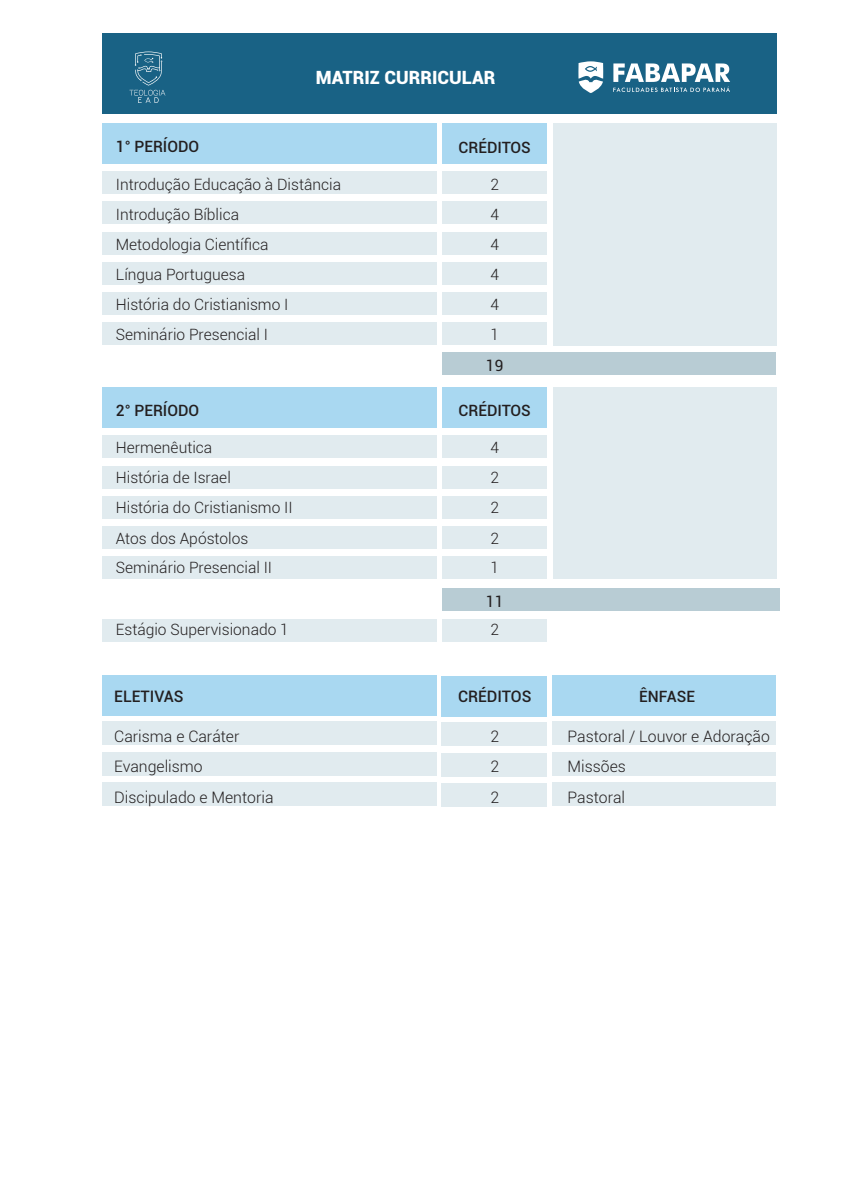
<style>
.page{position:relative;width:842px;height:1191px;background:#fff}
.page>*{position:absolute;margin:0;border:0;box-sizing:border-box;transform-origin:0 0}
.t1{font:900 18.2px "Roboto";color:#fff}
.t2{font:300 15.8px/30.6px "Roboto";color:#231f20}
.t3{font:500 15.8px "Roboto";color:#231f20}
.t4{font:300 15.6px/30.1px "Roboto";color:#231f20}
.t5{font:500 15.6px "Roboto";color:#231f20}
.t6{font:15.6px "Roboto";color:#231f20}
</style>
<div class="page">
<div style="left:103px;top:123px;width:334px;height:40px;background:#a9d8f1"></div>
<div style="left:102px;top:34px;width:675px;height:80px;background:#196285"></div>
<div style="left:442px;top:123px;width:104px;height:40px;background:#a9d8f1"></div>
<div style="left:103px;top:171px;width:334px;height:23px;background:#e1ebef"></div>
<div style="left:103px;top:201px;width:334px;height:23px;background:#e1ebef"></div>
<div style="left:103px;top:232px;width:334px;height:23px;background:#e1ebef"></div>
<div style="left:103px;top:262px;width:334px;height:23px;background:#e1ebef"></div>
<div style="left:103px;top:292px;width:334px;height:23px;background:#e1ebef"></div>
<div style="left:103px;top:322px;width:334px;height:23px;background:#e1ebef"></div>
<div style="left:442px;top:171px;width:104px;height:23px;background:#e1ebef"></div>
<div style="left:442px;top:201px;width:104px;height:23px;background:#e1ebef"></div>
<div style="left:442px;top:232px;width:104px;height:23px;background:#e1ebef"></div>
<div style="left:442px;top:262px;width:104px;height:23px;background:#e1ebef"></div>
<div style="left:442px;top:292px;width:104px;height:23px;background:#e1ebef"></div>
<div style="left:442px;top:322px;width:104px;height:23px;background:#e1ebef"></div>
<div style="left:103px;top:387px;width:334px;height:40px;background:#a9d8f1"></div>
<div style="left:442px;top:387px;width:104px;height:40px;background:#a9d8f1"></div>
<div style="left:103px;top:435px;width:334px;height:23px;background:#e1ebef"></div>
<div style="left:103px;top:466px;width:334px;height:23px;background:#e1ebef"></div>
<div style="left:103px;top:496px;width:334px;height:23px;background:#e1ebef"></div>
<div style="left:442px;top:435px;width:104px;height:23px;background:#e1ebef"></div>
<div style="left:442px;top:466px;width:104px;height:23px;background:#e1ebef"></div>
<div style="left:442px;top:496px;width:104px;height:23px;background:#e1ebef"></div>
<div style="left:103px;top:526px;width:334px;height:23px;background:#e1ebef"></div>
<div style="left:442px;top:526px;width:104px;height:23px;background:#e1ebef"></div>
<div style="left:103px;top:619px;width:334px;height:23px;background:#e1ebef"></div>
<div style="left:442px;top:619px;width:104px;height:23px;background:#e1ebef"></div>
<div style="left:103px;top:556px;width:334px;height:23px;background:#e1ebef"></div>
<div style="left:442px;top:556px;width:104px;height:23px;background:#e1ebef"></div>
<div style="left:553px;top:387px;width:224px;height:192px;background:#e1ebef"></div>
<div style="left:553px;top:123px;width:224px;height:222px;background:#e1ebef"></div>
<div style="left:442px;top:352px;width:334px;height:23px;background:#b8ccd4"></div>
<div style="left:442px;top:588px;width:337px;height:23px;background:#b8ccd4"></div>
<div style="left:103px;top:675px;width:334px;height:41px;background:#a9d8f1"></div>
<div style="left:442px;top:676px;width:105px;height:41px;background:#a9d8f1"></div>
<div style="left:553px;top:675px;width:223px;height:41px;background:#a9d8f1"></div>
<div style="left:103px;top:722px;width:334px;height:23px;background:#e1ebef"></div>
<div style="left:442px;top:722px;width:105px;height:24px;background:#e1ebef"></div>
<div style="left:553px;top:722px;width:223px;height:23px;background:#e1ebef"></div>
<div style="left:103px;top:752px;width:334px;height:23px;background:#e1ebef"></div>
<div style="left:442px;top:753px;width:105px;height:23px;background:#e1ebef"></div>
<div style="left:553px;top:752px;width:223px;height:23px;background:#e1ebef"></div>
<div style="left:103px;top:782px;width:334px;height:24px;background:#e1ebef"></div>
<div style="left:442px;top:783px;width:105px;height:24px;background:#e1ebef"></div>
<div style="left:553px;top:782px;width:223px;height:24px;background:#e1ebef"></div>
<svg style="left:129px;top:52px;width:36px;height:51px"></svg>
<svg style="left:613px;top:63px;width:117px;height:29px"></svg>
<svg style="left:578px;top:61px;width:25px;height:32px"></svg>
<p class="t1" style="left:316px;top:65px;width:181px">MATRIZ CURRICULAR</p>
<p class="t5" style="left:116px;top:135px;width:85px">1° PERÍODO</p>
<p class="t4" style="left:116px;top:168px;width:227px">Introdução Educação à Distância<br>Introdução Bíblica<br>Metodologia Científica<br>Língua Portuguesa<br>História do Cristianismo I<br>Seminário Presencial I</p>
<p class="t4" style="left:490px;top:168px;width:10px;text-align:justify">2<br>4<br>4<br>4<br>4<br>1</p>
<p class="t6" style="left:486px;top:354px;width:19px">19</p>
<p class="t5" style="left:459px;top:136px;width:74px">CRÉDITOS</p>
<p class="t5" style="left:116px;top:399px;width:85px">2° PERÍODO</p>
<p class="t4" style="left:116px;top:432px;width:178px">Hermenêutica<br>História de Israel<br>História do Cristianismo II<br>Atos dos Apóstolos</p>
<p class="t4" style="left:490px;top:432px;width:10px;text-align:justify">4<br>2<br>2<br>2</p>
<p class="t5" style="left:459px;top:399px;width:74px">CRÉDITOS</p>
<p class="t4" style="left:116px;top:551px;width:158px">Seminário Presencial II</p>
<p class="t4" style="left:490px;top:551px;width:10px">1</p>
<p class="t6" style="left:486px;top:590px;width:19px">11</p>
<p class="t4" style="left:116px;top:614px;width:174px">Estágio Supervisionado 1</p>
<p class="t4" style="left:490px;top:614px;width:10px">2</p>
<p class="t3" style="left:458px;top:685px;width:75px">CRÉDITOS</p>
<p class="t5" style="left:639px;top:685px;width:57px">ÊNFASE</p>
<p class="t3" style="left:114px;top:685px;width:71px">ELETIVAS</p>
<p class="t2" style="left:114px;top:720px;width:161px">Carisma e Caráter<br>Evangelismo<br>Discipulado e Mentoria</p>
<p class="t2" style="left:567px;top:720px;width:204px">Pastoral / Louvor e Adoração<br>Missões<br>Pastoral</p>
<p class="t2" style="left:490px;top:720px;width:10px;text-align:justify">2<br>2<br>2</p>
</div>
